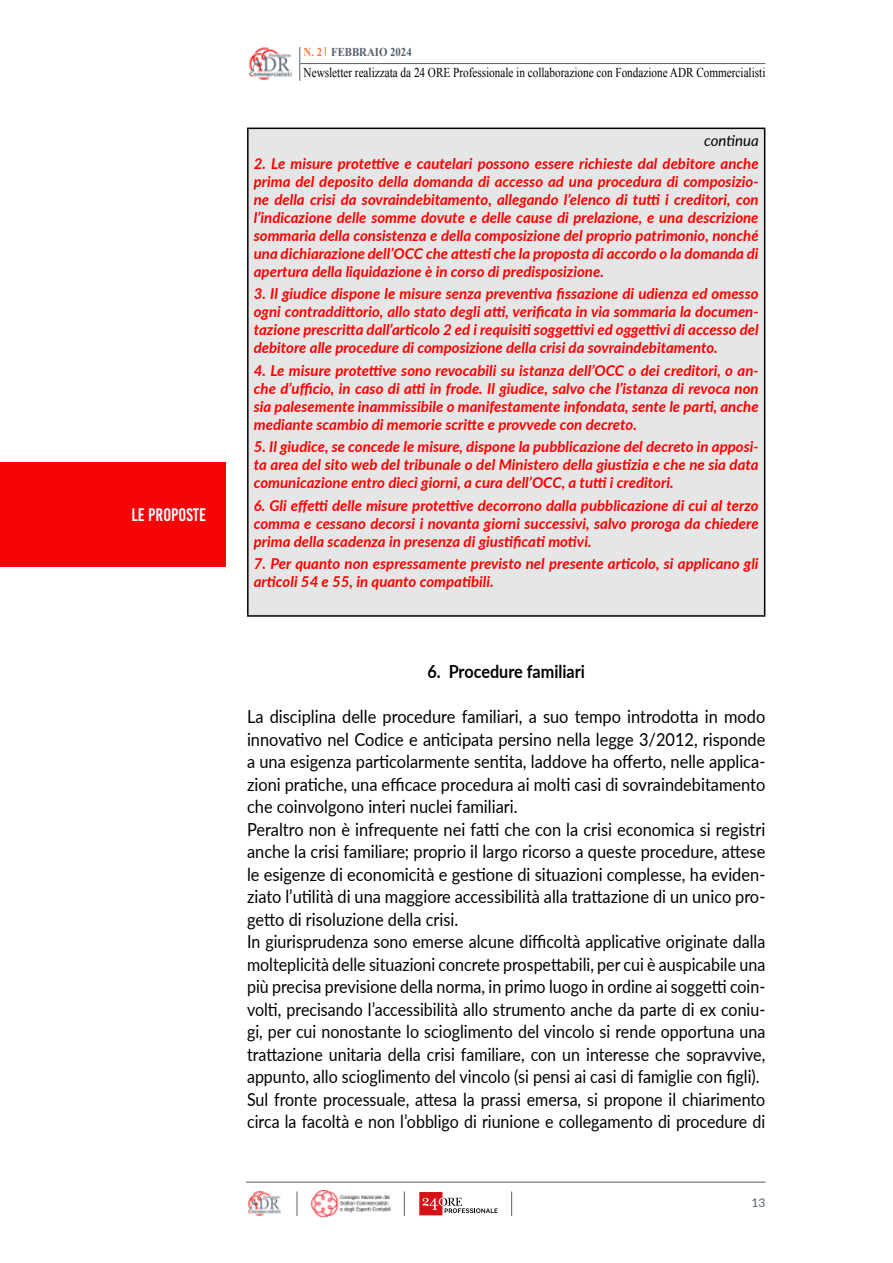
<style>
.page{position:relative;width:893px;height:1263px;background:#fff}
.page>*{position:absolute;margin:0;border:0;box-sizing:border-box;transform-origin:0 0}
.t1{font:18px/22.5px "Lato";color:#000;scale:.91 1}
.t2{font:700 18px "Lato";color:#000;scale:.9 1}
.t3{font:18px "Bebas Kai";color:#fff}
.t4{font:italic 700 15px/18px "Lato";color:#f00;text-align:justify}
.t5{font:italic 15px "Lato";color:#000}
.t6{font:13.5px "Times New Roman";color:#000;scale:.83 1}
.t7{font:700 12px "Times New Roman";color:#54606c;scale:.9 1}
.t8{font:12px "Lato";color:#54606c}
.s1{color:#f87847}
</style>
<div class="page">
<hr style="left:246px;top:1182px;width:519px;height:1px;background:#54606c">
<svg style="left:511px;top:1191px;width:1px;height:25px"></svg>
<svg style="left:297px;top:1191px;width:1px;height:25px"></svg>
<img style="left:248px;top:1191px;width:33px;height:25px">
<svg style="left:404px;top:1191px;width:1px;height:25px"></svg>
<img style="left:311px;top:1190px;width:80px;height:27px">
<svg style="left:419px;top:1192px;width:79px;height:23px"></svg>
<hr style="left:299px;top:47px;width:1px;height:34px;background:#54606c">
<hr style="left:301px;top:63px;width:464px;height:1px;background:#54606c">
<div style="left:0;top:462px;width:225px;height:105px;background:#f80406"></div>
<img style="left:249px;top:47px;width:43px;height:33px">
<div style="left:248px;top:128px;width:517px;height:488px;background:#e7e6e6"></div>
<hr style="left:247px;top:128px;width:518px;height:1px;background:#000">
<hr style="left:247px;top:129px;width:2px;height:486px;background:#000">
<hr style="left:764px;top:129px;width:1px;height:486px;background:#000">
<hr style="left:247px;top:615px;width:518px;height:2px;background:#000">
<p class="t3" style="left:132px;top:505px;width:76px">LE PROPOSTE</p>
<p class="t7" style="left:304px;top:43px;width:122px"><span class="s1">N. 2</span> FEBBRAIO 2024</p>
<p class="t6" style="left:304px;top:63px;width:558px">Newsletter realizzata da 24 ORE Professionale in collaborazione con Fondazione ADR Commercialisti</p>
<p class="t5" style="left:704px;top:130px;width:56px">continua</p>
<p class="t4" style="left:254px;top:154px;width:506px">2. Le misure protettive e cautelari possono essere richieste dal debitore anche prima del deposito della domanda di accesso ad una procedura di composizio&shy;ne della crisi da sovraindebitamento, allegando l’elenco di tutti i creditori, con l’indicazione delle somme dovute e delle cause di prelazione, e una descrizione sommaria della consistenza e della composizione del proprio patrimonio, nonché una dichiarazione dell’OCC che attesti che la proposta di accordo o la domanda di apertura della liquidazione è in corso di predisposizione.</p>
<p class="t4" style="left:254px;top:284px;width:506px">3. Il giudice dispone le misure senza preventiva fissazione di udienza ed omesso ogni contraddittorio, allo stato degli atti, verificata in via sommaria la documen&shy;tazione prescritta dall’articolo 2 ed i requisiti soggettivi ed oggettivi di accesso del debitore alle procedure di composizione della crisi da sovraindebitamento.</p>
<p class="t4" style="left:254px;top:361px;width:506px">4. Le misure protettive sono revocabili su istanza dell’OCC o dei creditori, o an&shy;che d’ufficio, in caso di atti in frode. Il giudice, salvo che l’istanza di revoca non sia palesemente inammissibile o manifestamente infondata, sente le parti, anche mediante scambio di memorie scritte e provvede con decreto.</p>
<p class="t4" style="left:254px;top:437px;width:506px">5. Il giudice, se concede le misure, dispone la pubblicazione del decreto in apposi&shy;ta area del sito web del tribunale o del Ministero della giustizia e che ne sia data comunicazione entro dieci giorni, a cura dell’OCC, a tutti i creditori.</p>
<p class="t4" style="left:254px;top:496px;width:506px">6. Gli effetti delle misure protettive decorrono dalla pubblicazione di cui al terzo comma e cessano decorsi i novanta giorni successivi, salvo proroga da chiedere prima della scadenza in presenza di giustificati motivi.</p>
<p class="t4" style="left:254px;top:554px;width:506px">7. Per quanto non espressamente previsto nel presente articolo, si applicano gli articoli 54 e 55, in quanto compatibili.</p>
<p class="t2" style="left:427px;top:658px;width:176px">6. Procedure familiari</p>
<p class="t1" style="left:247px;top:705px;width:571px">La disciplina delle procedure familiari, a suo tempo introdotta in modo innovativo nel Codice e anticipata persino nella legge 3/2012, risponde a una esigenza particolarmente sentita, laddove ha offerto, nelle applica&shy;zioni pratiche, una efficace procedura ai molti casi di sovraindebitamento che coinvolgono interi nuclei familiari.<br>Peraltro non è infrequente nei fatti che con la crisi economica si registri anche la crisi familiare; proprio il largo ricorso a queste procedure, attese le esigenze di economicità e gestione di situazioni complesse, ha eviden&shy;ziato l’utilità di una maggiore accessibilità alla trattazione di un unico pro&shy;getto di risoluzione della crisi.<br>In giurisprudenza sono emerse alcune difficoltà applicative originate dalla molteplicità delle situazioni concrete prospettabili, per cui è auspicabile una più precisa previsione della norma, in primo luogo in ordine ai soggetti coin&shy;volti, precisando l’accessibilità allo strumento anche da parte di ex coniu&shy;gi, per cui nonostante lo scioglimento del vincolo si rende opportuna una trattazione unitaria della crisi familiare, con un interesse che sopravvive, appunto, allo scioglimento del vincolo (si pensi ai casi di famiglie con figli).<br>Sul fronte processuale, attesa la prassi emersa, si propone il chiarimento circa la facoltà e non l’obbligo di riunione e collegamento di procedure di</p>
<p class="t8" style="left:751px;top:1194px;width:15px">13</p>
</div>
